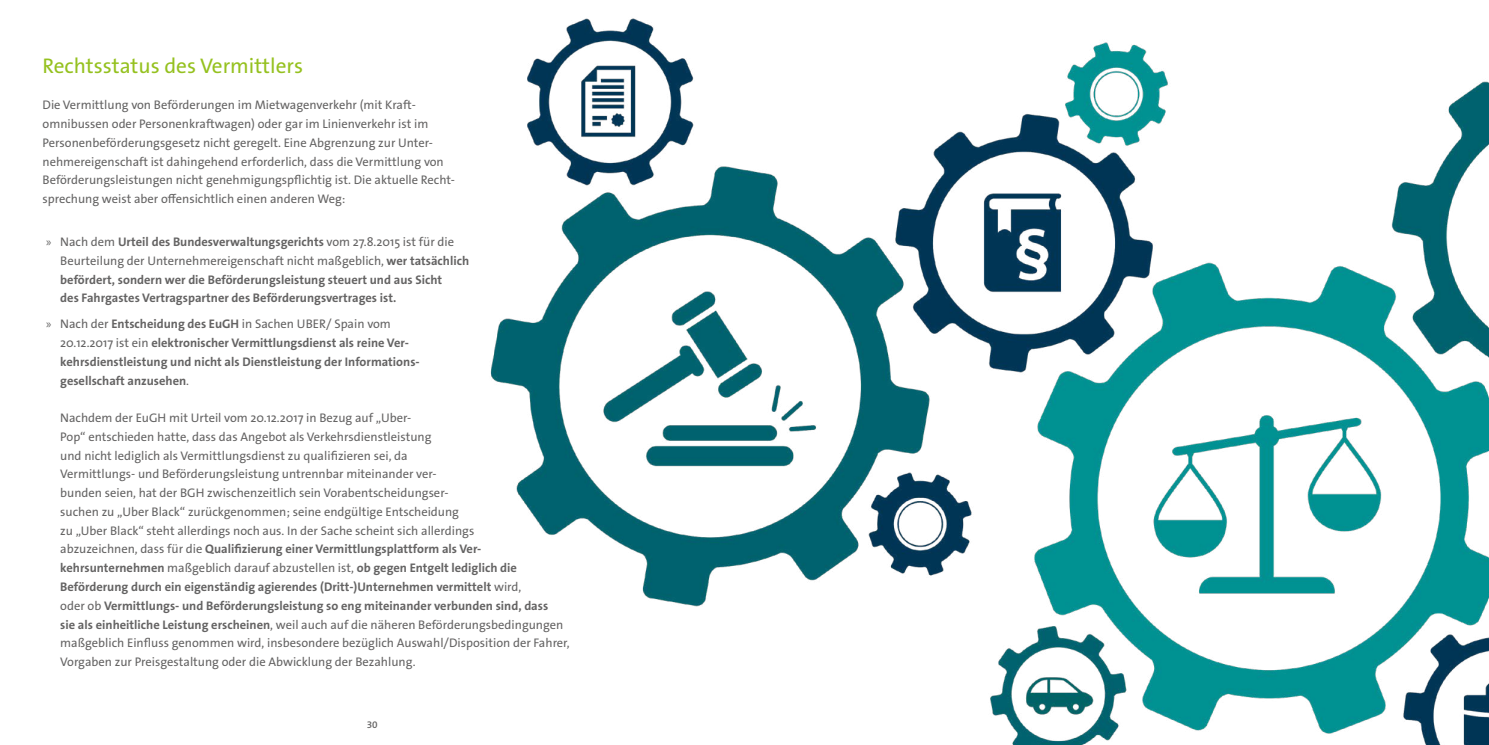
<style>
.page{position:relative;width:1489px;height:745px;background:#fff}
.page>*{position:absolute;margin:0;border:0;box-sizing:border-box;transform-origin:0 0}
.themenueberschrift{font:21.25px "The Sans B W5 Plain";color:#95c11f}
.t1{font:12.5px/18.8px "The Sans Os F";color:#646363}
.t2{font:700 12.5px/18.8px "The Sans Os F";color:#646363}
.om_fliesstext{font:12.5px/18.8px "The Sans B W5 Plain";color:#646363}
.t3{font:600 10px "The Sans B W6";color:#646363}
.s1{font-family:"Myriad Pro";font-weight:400}
.s2{font-weight:400}
.s3{font-weight:700}
</style>
<div class="page">
<img style="left:490px;top:18px;width:998px;height:726px">
<p class="themenueberschrift" style="left:43px;top:52px;width:262px">Rechtsstatus des Vermittlers</p>
<p class="om_fliesstext" style="left:43px;top:96px;width:414px">Die Vermittlung von Beförderungen im Mietwagenverkehr (mit Kraft&shy;omnibussen oder Personenkraftwagen) oder gar im Linienverkehr ist im Personenbeförderungsgesetz nicht geregelt. Eine Abgrenzung zur Unter&shy;nehmereigenschaft ist dahingehend erforderlich, dass die Vermittlung von Beförderungsleistungen nicht genehmigungspflichtig ist. Die aktuelle Recht&shy;sprechung weist aber offensichtlich einen anderen Weg:</p>
<p class="t2" style="left:60px;top:232px;width:410px;text-indent:-14px"><span class="s1">»</span> <span class="s2">Nach dem</span> Urteil des Bundesverwaltungsgerichts <span class="s2">vom 27.8.2015 ist für die Beurteilung der Unternehmereigenschaft nicht maßgeblich,</span> wer tatsächlich befördert, sondern wer die Beförderungsleistung steuert und aus Sicht<br>des Fahrgastes Vertragspartner des Beförderungsvertrages ist.</p>
<p class="t2" style="left:60px;top:314px;width:361px;text-indent:-14px"><span class="s1">»</span> <span class="s2">Nach der</span> Entscheidung des EuGH <span class="s2">in Sachen UBER/ Spain vom 20.12.2017 ist ein</span> elektronischer Vermittlungsdienst als reine Ver&shy;kehrsdienstleistung und nicht als Dienstleistung der Informations&shy;gesellschaft anzusehen<span class="s2">.</span></p>
<p class="t1" style="left:60px;top:408px;width:511px">Nachdem der EuGH mit Urteil vom 20.12.2017 in Bezug auf „Uber-<br>Pop“ entschieden hatte, dass das Angebot als Verkehrsdienstleistung<br>und nicht lediglich als Vermittlungsdienst zu qualifizieren sei, da<br>Vermittlungs- und Beförderungsleistung untrennbar miteinander ver-<br>bunden seien, hat der BGH zwischenzeitlich sein Vorabentscheidungser-<br>suchen zu „Uber Black“ zurückgenommen; seine endgültige Entscheidung<br>zu „Uber Black“ steht allerdings noch aus. In der Sache scheint sich allerdings<br>abzuzeichnen, dass für die <span class="s3">Qualifizierung einer Vermittlungsplattform als Ver&shy;kehrsunternehmen</span> maßgeblich darauf abzustellen ist, <span class="s3">ob gegen Entgelt lediglich die Beförderung durch ein eigenständig agierendes (Dritt-)Unternehmen vermittelt</span> wird,<br>oder ob <span class="s3">Vermittlungs- und Beförderungsleistung so eng miteinander verbunden sind, dass<br>sie als einheitliche Leistung erscheinen</span>, weil auch auf die näheren Beförderungsbedingungen maßgeblich Einfluss genommen wird, insbesondere bezüglich Auswahl/Disposition der Fahrer, Vorgaben zur Preisgestaltung oder die Abwicklung der Bezahlung.</p>
<p class="t3" style="left:367px;top:718px;width:12px">30</p>
</div>
